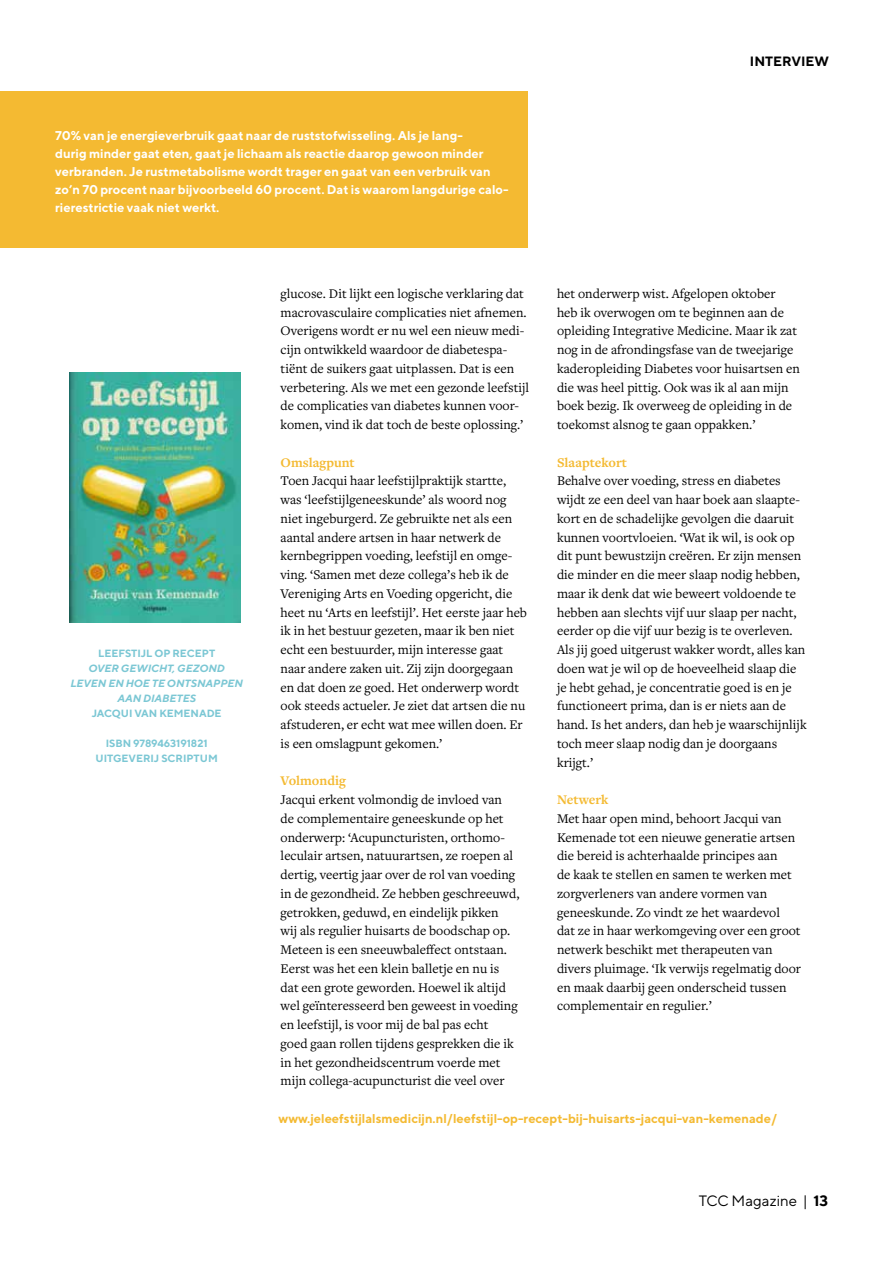
<style>
.page{position:relative;width:893px;height:1263px;background:#fff}
.page>*{position:absolute;margin:0;border:0;box-sizing:border-box;transform-origin:0 0}
.t1{font:15px "TT Norms";color:#000}
.t2{font:13.8px/18.8px "Freight Text Pro";color:#000}
.t3{font:700 13.8px "Freight Text Pro";color:#f4ba32}
.t4{font:700 13.5px "TT Norms";color:#000}
.t5{font:700 12.75px/18px "TT Norms";color:#fff}
.t6{font:700 12.75px "TT Norms";color:#f4ba32}
.t7{font:700 10.5px/15px "TT Norms";color:#7bc7d4;text-align:center}
.t8{font:italic 700 10.5px/15px "TT Norms";color:#7bc7d4;text-align:center}
.s1{font-weight:700}
</style>
<div class="page">
<img style="left:70px;top:373px;width:170px;height:249px">
<div style="left:0;top:92px;width:527px;height:156px;background:#f4ba32"></div>
<p class="t5" style="left:55px;top:126px;width:455px">70% van je energieverbruik gaat naar de ruststofwisseling. Als je lang-<br>durig minder gaat eten, gaat je lichaam als reactie daarop gewoon minder verbranden. Je rustmetabolisme wordt trager en gaat van een verbruik van zo’n 70 procent naar bijvoorbeeld 60 procent. Dat is waarom langdurige calo&shy;rierestrictie vaak niet werkt.</p>
<p class="t4" style="left:750px;top:53px;width:81px">INTERVIEW</p>
<p class="t7" style="left:98px;top:645px;width:119px">LEEFSTIJL OP RECEPT</p>
<p class="t8" style="left:70px;top:660px;width:174px">OVER GEWICHT, GEZOND<br>LEVEN EN HOE TE ONTSNAPPEN<br>AAN DIABETES</p>
<p class="t7" style="left:92px;top:705px;width:131px">JACQUI VAN KEMENADE</p>
<p class="t7" style="left:96px;top:735px;width:124px">ISBN 9789463191821<br>UITGEVERIJ SCRIPTUM</p>
<p class="t2" style="left:281px;top:283px;width:250px">glucose. Dit lijkt een logische verklaring dat macrovasculaire complicaties niet afnemen.<br>Overigens wordt er nu wel een nieuw medi&shy;cijn ontwikkeld waardoor de diabetespa&shy;tiënt de suikers gaat uitplassen. Dat is een verbetering. Als we met een gezonde leefstijl de complicaties van diabetes kunnen voor&shy;komen, vind ik dat toch de beste oplossing.’</p>
<p class="t3" style="left:281px;top:453px;width:76px">Omslagpunt</p>
<p class="t2" style="left:281px;top:471px;width:248px">Toen Jacqui haar leefstijlpraktijk startte, was ‘leefstijlgeneeskunde’ als woord nog niet ingeburgerd. Ze gebruikte net als een aantal andere artsen in haar netwerk de kernbegrippen voeding, leefstijl en omge&shy;ving. ‘Samen met deze collega’s heb ik de Vereniging Arts en Voeding opgericht, die heet nu ‘Arts en leefstijl’. Het eerste jaar heb ik in het bestuur gezeten, maar ik ben niet echt een bestuurder, mijn interesse gaat naar andere zaken uit. Zij zijn doorgegaan en dat doen ze goed. Het onderwerp wordt ook steeds actueler. Je ziet dat artsen die nu afstuderen, er echt wat mee willen doen. Er is een omslagpunt gekomen.’</p>
<p class="t3" style="left:281px;top:772px;width:67px">Volmondig</p>
<p class="t2" style="left:281px;top:790px;width:240px">Jacqui erkent volmondig de invloed van<br>de complementaire geneeskunde op het onderwerp: ‘Acupuncturisten, orthomo&shy;leculair artsen, natuurartsen, ze roepen al dertig, veertig jaar over de rol van voeding in de gezondheid. Ze hebben geschreeuwd, getrokken, geduwd, en eindelijk pikken<br>wij als regulier huisarts de boodschap op.<br>Meteen is een sneeuwbaleffect ontstaan.<br>Eerst was het een klein balletje en nu is dat een grote geworden. Hoewel ik altijd wel geïnteresseerd ben geweest in voeding en leefstijl, is voor mij de bal pas echt<br>goed gaan rollen tijdens gesprekken die ik in het gezondheidscentrum voerde met mijn collega-acupuncturist die veel over</p>
<p class="t2" style="left:557px;top:284px;width:244px">het onderwerp wist. Afgelopen oktober<br>heb ik overwogen om te beginnen aan de opleiding Integrative Medicine. Maar ik zat nog in de afrondingsfase van de tweejarige kaderopleiding Diabetes voor huisartsen en die was heel pittig. Ook was ik al aan mijn boek bezig. Ik overweeg de opleiding in de toekomst alsnog te gaan oppakken.’</p>
<p class="t3" style="left:557px;top:453px;width:71px">Slaaptekort</p>
<p class="t2" style="left:557px;top:471px;width:251px">Behalve over voeding, stress en diabetes wijdt ze een deel van haar boek aan slaapte&shy;kort en de schadelijke gevolgen die daaruit kunnen voortvloeien. ‘Wat ik wil, is ook op dit punt bewustzijn creëren. Er zijn mensen die minder en die meer slaap nodig hebben, maar ik denk dat wie beweert voldoende te hebben aan slechts vijf uur slaap per nacht, eerder op die vijf uur bezig is te overleven.<br>Als jij goed uitgerust wakker wordt, alles kan doen wat je wil op de hoeveelheid slaap die je hebt gehad, je concentratie goed is en je functioneert prima, dan is er niets aan de hand. Is het anders, dan heb je waarschijnlijk toch meer slaap nodig dan je doorgaans krijgt.’</p>
<p class="t3" style="left:557px;top:790px;width:53px">Netwerk</p>
<p class="t2" style="left:557px;top:808px;width:245px">Met haar open mind, behoort Jacqui van Kemenade tot een nieuwe generatie artsen die bereid is achterhaalde principes aan<br>de kaak te stellen en samen te werken met zorgverleners van andere vormen van geneeskunde. Zo vindt ze het waardevol dat ze in haar werkomgeving over een groot netwerk beschikt met therapeuten van divers pluimage. ‘Ik verwijs regelmatig door en maak daarbij geen onderscheid tussen complementair en regulier.’</p>
<p class="t6" style="left:279px;top:1110px;width:500px">www.jeleefstijlalsmedicijn.nl/leefstijl-op-recept-bij-huisarts-jacqui-van-kemenade/</p>
<p class="t1" style="left:699px;top:1191px;width:131px">TCC Magazine | <span class="s1">13</span></p>
</div>
